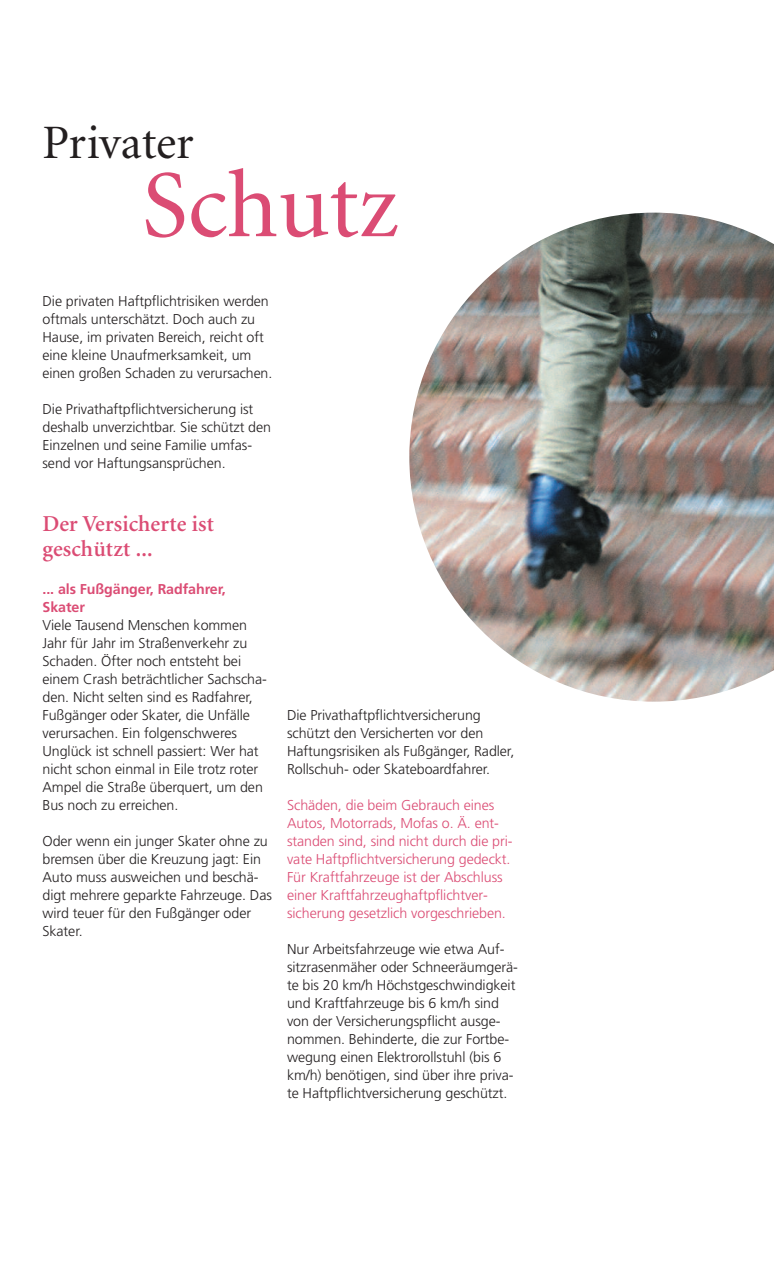
<style>
.page{position:relative;width:774px;height:1263px;background:#fff}
.page>*{position:absolute;margin:0;border:0;box-sizing:border-box;transform-origin:0 0}
.t1{font:96px "Minion";letter-spacing:-.005em;color:#db4c74}
.t2{font:48px "Minion";letter-spacing:-.005em;color:#231f20}
.t3{font:600 22.8px/25.5px "Minion";letter-spacing:.005em;color:#db4c74}
.t4{font:300 14.25px/18px "Frutiger LT";letter-spacing:-.005em;color:#231f20}
.t5{font:300 14.25px/18px "Frutiger LT";letter-spacing:-.005em;color:#db4c74}
.t6{font:700 14.25px/18px "Frutiger LT";letter-spacing:-.005em;color:#db4c74}
</style>
<div class="page">
<img style="left:409px;top:213px;width:365px;height:489px">
<h2 class="t2" style="left:43px;top:124px;width:153px">Privater</h2>
<h1 class="t1" style="left:142px;top:168px;width:258px">Schutz</h1>
<p class="t4" style="left:43px;top:292px;width:231px">Die privaten Haftpflichtrisiken werden oftmals unterschätzt. Doch auch zu Hause, im privaten Bereich, reicht oft eine kleine Unaufmerksamkeit, um einen großen Schaden zu verursachen.</p>
<p class="t4" style="left:43px;top:400px;width:230px">Die Privathaftpflichtversicherung ist deshalb unverzichtbar. Sie schützt den Einzelnen und seine Familie umfas&shy;send vor Haftungsansprüchen.</p>
<h3 class="t3" style="left:43px;top:512px;width:173px">Der Versicherte ist geschützt ...</h3>
<p class="t6" style="left:43px;top:580px;width:185px">... als Fußgänger, Radfahrer,<br>Skater</p>
<p class="t4" style="left:43px;top:616px;width:226px">Viele Tausend Menschen kommen Jahr für Jahr im Straßenverkehr zu Schaden. Öfter noch entsteht bei einem Crash beträchtlicher Sachscha&shy;den. Nicht selten sind es Radfahrer, Fußgänger oder Skater, die Unfälle verursachen. Ein folgenschweres Unglück ist schnell passiert: Wer hat nicht schon einmal in Eile trotz roter Ampel die Straße überquert, um den Bus noch zu erreichen.</p>
<p class="t4" style="left:42px;top:832px;width:231px">Oder wenn ein junger Skater ohne zu bremsen über die Kreuzung jagt: Ein<br>Auto muss ausweichen und beschä&shy;digt mehrere geparkte Fahrzeuge. Das wird teuer für den Fußgänger oder<br>Skater.</p>
<p class="t4" style="left:287px;top:706px;width:229px">Die Privathaftpflichtversicherung schützt den Versicherten vor den Haftungsrisiken als Fußgänger, Radler, Rollschuh- oder Skateboardfahrer.</p>
<p class="t5" style="left:287px;top:796px;width:227px">Schäden, die beim Gebrauch eines Autos, Motorrads, Mofas o. Ä. ent&shy;standen sind, sind nicht durch die pri&shy;vate Haftpflichtversicherung gedeckt.<br>Für Kraftfahrzeuge ist der Abschluss einer Kraftfahrzeughaftpflichtver - sicherung gesetzlich vorgeschrieben.</p>
<p class="t4" style="left:287px;top:940px;width:232px">Nur Arbeitsfahrzeuge wie etwa Auf&shy;sitzrasenmäher oder Schneeräumgerä&shy;te bis 20 km/h Höchstgeschwindigkeit und Kraftfahrzeuge bis 6 km/h sind von der Versicherungspflicht ausge&shy;nommen. Behinderte, die zur Fortbe&shy;wegung einen Elektrorollstuhl (bis 6 km/h) benötigen, sind über ihre priva&shy;te Haftpflichtversicherung geschützt.</p>
</div>
